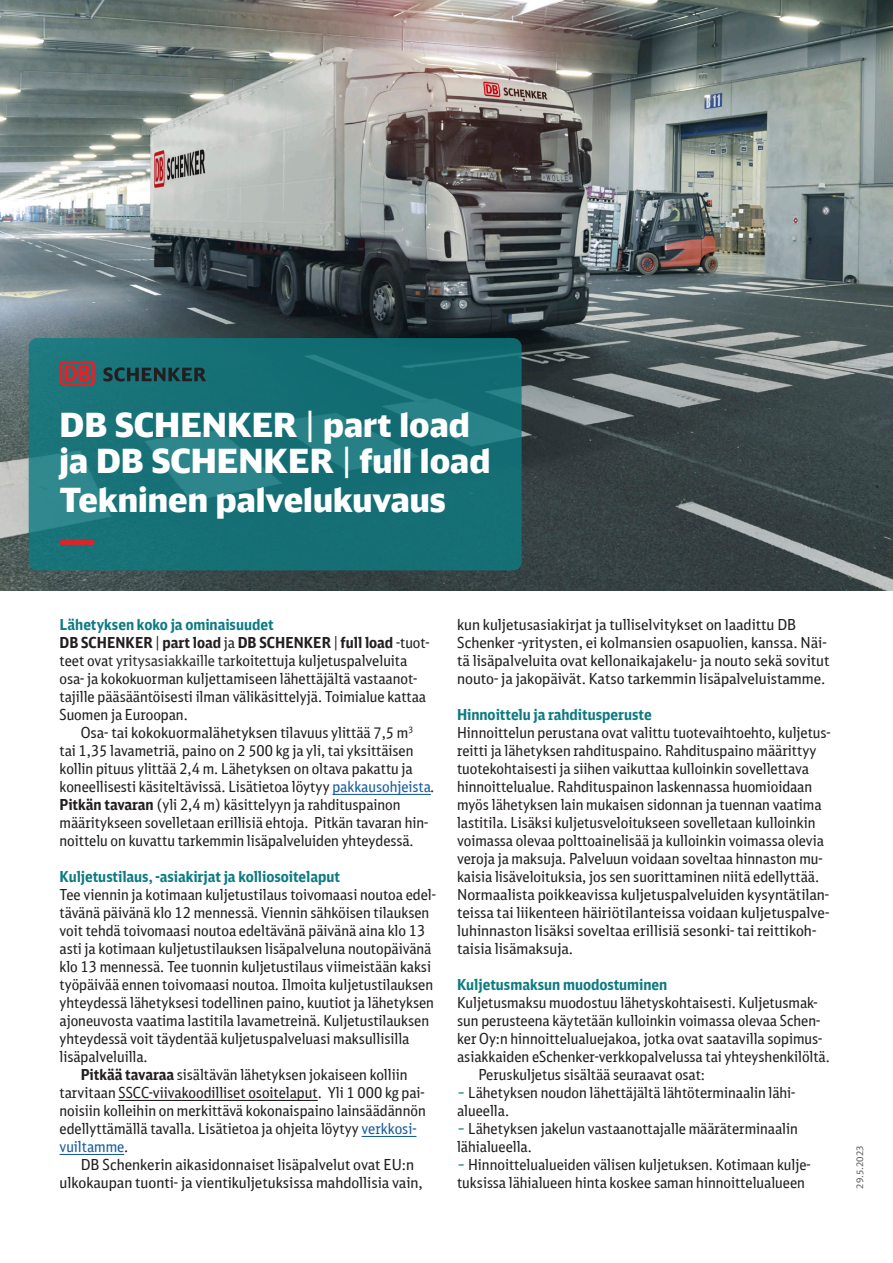
<style>
.page{position:relative;width:893px;height:1263px;background:#fff}
.page>*{position:absolute;margin:0;border:0;box-sizing:border-box;transform-origin:0 0}
.t1{font:900 33px "DB Head";color:#fff}
.Luettelo-Rot{font:15px/18px "DB Sans Cond";color:#231f20}
.Luettelo-Rot-2{font:15px/18px "DB Sans Cond";color:#231f20;scale:1.04 1}
.t2{font:700 15px "DB Sans Cond";color:#0d7b82}
.t3{font:9px "DB Sans";color:#57585a}
.s1{font-weight:400}
.s2{font-weight:700}
.s3{color:#312f30}
.s4{color:#175d9e}
.s5{font-style:italic}
.s6{font-weight:700;color:#0d7b82}
.s7{color:#0d7b82}
</style>
<div class="page">
<hr style="left:332px;top:794px;width:99px;height:1px;background:#175d9e">
<hr style="left:119px;top:1100px;width:199px;height:1px;background:#231f20">
<hr style="left:362px;top:1136px;width:54px;height:1px;background:#175d9e">
<hr style="left:60px;top:1154px;width:64px;height:1px;background:#175d9e">
<img style="left:0;top:0;width:893px;height:590px">
<svg style="left:29px;top:338px;width:493px;height:232px;background:#197278"></svg>
<div style="left:60px;top:540px;width:35px;height:5px;background:#ee1d23;border-radius:2px"></div>
<svg style="left:103px;top:367px;width:103px;height:14px"></svg>
<svg style="left:60px;top:361px;width:35px;height:24px"></svg>
<p class="t1" style="left:60px;top:403px;width:412px">DB SCHENKER <span class="s1">|</span> part load</p>
<p class="t1" style="left:60px;top:439px;width:432px">ja DB SCHENKER <span class="s1">|</span> full load</p>
<p class="t1" style="left:60px;top:479px;width:388px">Tekninen palvelukuvaus</p>
<p class="t2" style="left:60px;top:615px;width:216px">Lähetyksen koko ja ominaisuudet</p>
<p class="Luettelo-Rot" style="left:60px;top:633px;width:372px"><span class="s2">DB SCHENKER</span> | <span class="s2">part load</span> ja <span class="s2">DB SCHENKER</span> | <span class="s2">full load</span> -tuot&shy;teet ova<span class="s3">t yritysasiakkaille tar</span>koitettuja kuljetuspalveluita osa- ja kokokuorman kuljettamiseen lähettäjältä vastaanot&shy;tajille pääsääntöisesti ilman välikäsittelyjä. Toimialue kattaa Suomen ja Euroopan.</p>
<p class="Luettelo-Rot" style="left:60px;top:723px;width:377px;text-indent:21px">Osa- tai kokokuormalähetyksen tilavuus ylittää 7,5 m<sup>3<br></sup>tai 1,35 lavametriä, paino on 2 500 kg ja yli, tai yksittäisen kollin pituus ylittää 2,4 m. Lähetyksen on oltava pakattu ja koneellisesti käsiteltävissä. Lisätietoa löytyy <span class="s4">pakkausohjeista</span><span class="s5">.<br></span><span class="s2">Pitkän tavaran</span> (yli 2,4 m) käsittelyyn ja rahdituspainon määritykseen sovelletaan erillisiä ehtoja. Pitkän tavaran hin&shy;noittelu on kuvattu tarkemmin lisäpalveluiden yhteydessä.</p>
<p class="Luettelo-Rot" style="left:60px;top:867px;width:378px"><span class="s6">Kuljetustilaus, -asiakirjat ja kolliosoitelaput<br></span>Tee viennin ja kotimaan kuljetustilaus toivomaasi noutoa edel&shy;tävänä päivänä klo 12 mennessä. Viennin sähköisen tilauksen voit tehdä toivomaasi noutoa edeltävänä päivänä aina klo 13 asti ja kotimaan kuljetustilauksen lisäpalveluna noutopäivänä klo 13 mennessä. Tee tuonnin kuljetustilaus viimeistään kaksi työpäivää ennen toivomaasi noutoa. Ilmoita kuljetustilauksen yhteydessä lähetyksesi todellinen paino, kuutiot ja lähetyksen ajoneuvosta vaatima lastitila lavametreinä. Kuljetustilauksen yhteydessä voit täydentää kuljetuspalveluasi maksullisilla lisäpalveluilla.</p>
<p class="Luettelo-Rot" style="left:60px;top:1065px;width:368px;text-indent:21px"><span class="s2">Pitkää tavaraa</span> sisältävän lähetyksen jokaiseen kolliin tarvitaan SSCC-viivakoodilliset osoitelaput. Yli 1 000 kg pai&shy;noisiin kolleihin on merkittävä kokonaispaino lainsäädännön edellyttämällä tavalla. Lisätietoa ja ohjeita löytyy <span class="s4">verkkosi&shy;vuiltamme</span>.</p>
<p class="Luettelo-Rot-2" style="left:60px;top:1155px;width:351px;text-indent:21px">DB Schenkerin aikasidonnaiset lisäpalvelut ovat EU:n ulkokaupan tuonti- ja vientikuljetuksissa mahdollisia vain,</p>
<p class="Luettelo-Rot-2" style="left:457px;top:615px;width:360px">kun kuljetusasiakirjat ja tulliselvitykset on laadittu DB Schenker -yritysten, ei kolmansien osapuolien, kanssa. Näi&shy;tä lisäpalveluita ovat kellonaikajakelu- ja nouto sekä sovitut nouto- ja jakopäivät. Katso tarkemmin lisäpalveluistamme.</p>
<p class="Luettelo-Rot" style="left:457px;top:705px;width:375px"><span class="s6">Hinnoittelu ja rahditusperuste<br></span>Hinnoittelun perustana ovat valittu tuotevaihtoehto, kuljetus&shy;reitti ja lähetyksen rahdituspaino. Rahdituspaino määrittyy tuotekohtaisesti ja siihen vaikuttaa kulloinkin sovellettava hinnoittelualue. Rahdituspainon laskennassa huomioidaan myös lähetyksen lain mukaisen sidonnan ja tuennan vaatima lastitila. Lisäksi kuljetusveloitukseen sovelletaan kulloinkin voimassa olevaa polttoainelisää ja kulloinkin voimassa olevia veroja ja maksuja. Palveluun voidaan soveltaa hinnaston mu&shy;kaisia lisäveloituksia, jos sen suorittaminen niitä edellyttää.<br>Normaalista poikkeavissa kuljetuspalveluiden kysyntätilan&shy;teissa tai liikenteen häiriötilanteissa voidaan kuljetuspalve&shy;luhinnaston lisäksi soveltaa erillisiä sesonki- tai reittikoh&shy;taisia lisämaksuja.</p>
<p class="Luettelo-Rot" style="left:457px;top:975px;width:374px"><span class="s6">Kuljetusmaksun muodostuminen<br></span>Kuljetusmaksu muodostuu lähetyskohtaisesti. Kuljetusmak&shy;sun perusteena käytetään kulloinkin voimassa olevaa Schen&shy;ker Oy:n hinnoittelualuejakoa, jotka ovat saatavilla sopimus&shy;asiakkaiden eSchenker-verkkopalvelussa tai yhteyshenkilöltä.</p>
<p class="Luettelo-Rot" style="left:478px;top:1065px;width:228px">Peruskuljetus sisältää seuraavat osat:</p>
<p class="Luettelo-Rot" style="left:457px;top:1083px;width:339px"><span class="s7">–</span> Lähetyksen noudon lähettäjältä lähtöterminaalin lähi&shy;alueella.</p>
<p class="Luettelo-Rot" style="left:457px;top:1119px;width:342px"><span class="s7">–</span> Lähetyksen jakelun vastaanottajalle määräterminaalin lähialueella.</p>
<p class="Luettelo-Rot" style="left:457px;top:1155px;width:355px"><span class="s7">–</span> Hinnoittelualueiden välisen kuljetuksen. Kotimaan kulje&shy;tuksissa lähialueen hinta koskee saman hinnoittelualueen</p>
<p class="t3" style="left:854px;top:1188px;width:45px;rotate:-90deg">29.5.2023</p>
</div>
